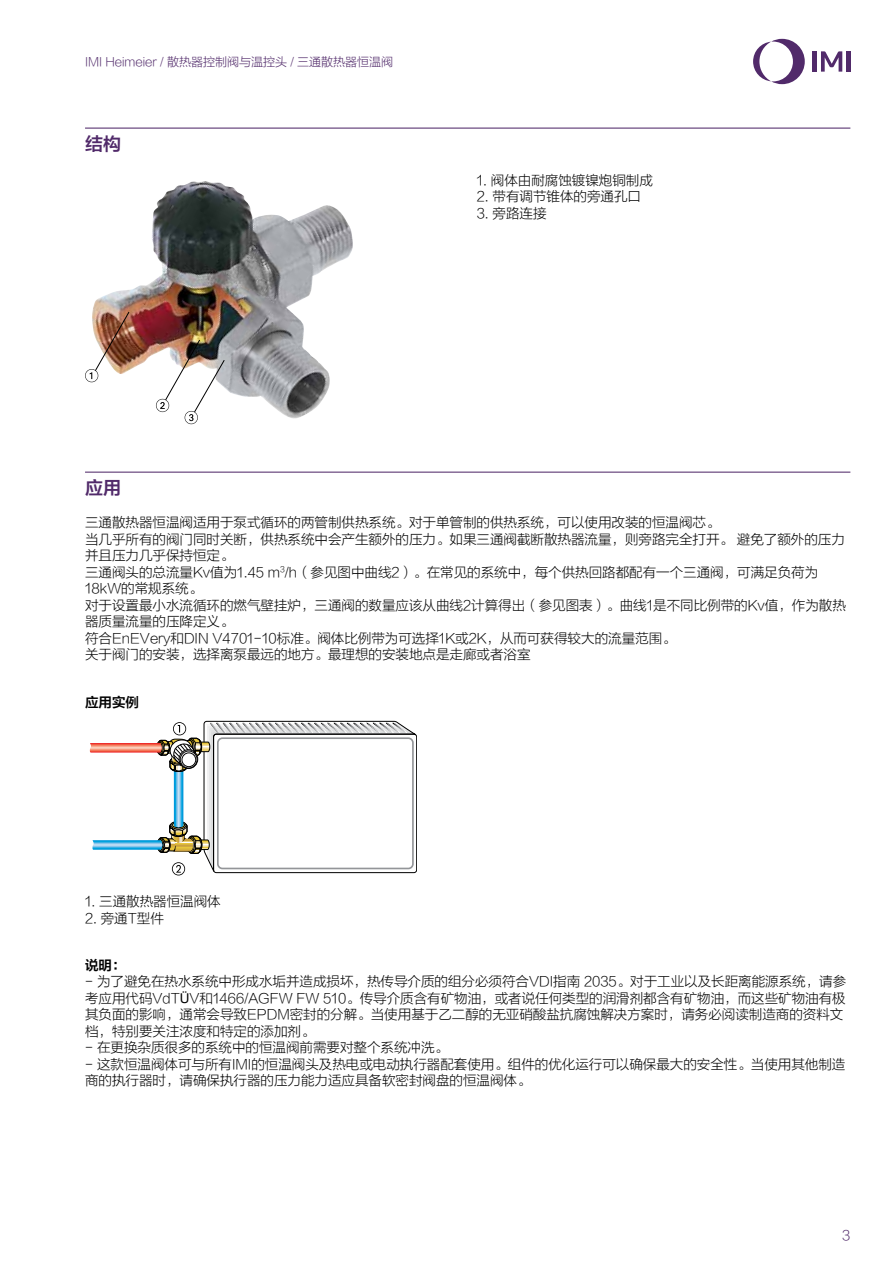
<style>
.page{position:relative;width:893px;height:1263px;background:#fff}
.page>*{position:absolute;margin:0;border:0;box-sizing:border-box;transform-origin:0 0}
.t1{font:18px "FZLTZCHJW GB1 0";color:#512a6a}
.t2{font:13.5px/16.5px "FZLTXHJW GB1 0";color:#000}
.t3{font:13.5px "FZLTZCHJW GB1 0";color:#000}
.t4{font:13.5px "FZLTXHJW GB1 0";color:#512a6a}
.t5{font:12px "FZLTXHJW GB1 0";color:#512a6a}
.s1{font-family:"Arial"}
</style>
<div class="page">
<svg style="left:753px;top:39px;width:52px;height:45px"></svg>
<hr style="left:813px;top:51px;width:4px;height:21px;background:#512a6a">
<hr style="left:846px;top:51px;width:4px;height:21px;background:#512a6a">
<svg style="left:821px;top:51px;width:21px;height:21px"></svg>
<hr style="left:85px;top:128px;width:765px;height:1px;background:#512a6a">
<hr style="left:85px;top:472px;width:765px;height:1px;background:#512a6a">
<img style="left:92px;top:182px;width:261px;height:237px">
<svg style="left:85px;top:311px;width:45px;height:71px"></svg>
<img style="left:156px;top:339px;width:69px;height:85px">
<svg style="left:89px;top:721px;width:327px;height:154px"></svg>
<p class="t5" style="left:85px;top:56px;width:310px">IMI Heimeier / 散热器控制阀与温控头 / 三通散热器恒温阀</p>
<h1 class="t1" style="left:85px;top:134px;width:37px">结构</h1>
<p class="t2" style="left:477px;top:172px;width:178px">1. 阀体由耐腐蚀镀镍炮铜制成</p>
<p class="t2" style="left:477px;top:189px;width:166px">2. 带有调节锥体的旁通孔口</p>
<p class="t2" style="left:477px;top:205px;width:71px">3. 旁路连接</p>
<h1 class="t1" style="left:85px;top:478px;width:37px">应用</h1>
<p class="t2" style="left:85px;top:515px;width:762px">三通散热器恒温阀适用于泵式循环的两管制供热系统。对于单管制的供热系统，可以使用改装的恒温阀芯。<br>当几乎所有的阀门同时关断，供热系统中会产生额外的压力。如果三通阀截断散热器流量，则旁路完全打开。 避免了额外的压力并且压力几乎保持恒定。<br>三通阀头的总流量Kv值为1.45 m<sup>3</sup>/h（参见图中曲线2）。在常见的系统中，每个供热回路都配有一个三通阀，可满足负荷为18kW的常规系统。<br>对于设置最小水流循环的燃气壁挂炉，三通阀的数量应该从曲线2计算得出（参见图表）。曲线1是不同比例带的Kv值，作为散热器质量流量的压降定义。<br>符合EnEVery和DIN V4701-10标准。阀体比例带为可选择1K或2K，从而可获得较大的流量范围。<br>关于阀门的安装，选择离泵最远的地方。最理想的安装地点是走廊或者浴室</p>
<p class="t3" style="left:85px;top:695px;width:55px">应用实例</p>
<p class="t2" style="left:85px;top:894px;width:137px">1. 三通散热器恒温阀体</p>
<p class="t2" style="left:85px;top:910px;width:80px">2. 旁通T型件</p>
<p class="t3" style="left:85px;top:958px;width:42px">说明：</p>
<p class="t2" style="left:85px;top:974px;width:763px">- 为了避免在热水系统中形成水垢并造成损坏，热传导介质的组分必须符合VDI指南 2035。对于工业以及长距离能源系统，请参考应用代码VdT<span class="s1">Ü</span>V和1466/AGFW FW 510。传导介质含有矿物油，或者说任何类型的润滑剂都含有矿物油，而这些矿物油有极其负面的影响，通常会导致EPDM密封的分解。当使用基于乙二醇的无亚硝酸盐抗腐蚀解决方案时，请务必阅读制造商的资料文档，特别要关注浓度和特定的添加剂。</p>
<p class="t2" style="left:85px;top:1040px;width:365px">- 在更换杂质很多的系统中的恒温阀前需要对整个系统冲洗。</p>
<p class="t2" style="left:85px;top:1056px;width:762px">- 这款恒温阀体可与所有IMI的恒温阀头及热电或电动执行器配套使用。组件的优化运行可以确保最大的安全性。当使用其他制造商的执行器时，请确保执行器的压力能力适应具备软密封阀盘的恒温阀体。</p>
<p class="t4" style="left:842px;top:1228px;width:10px">3</p>
</div>
